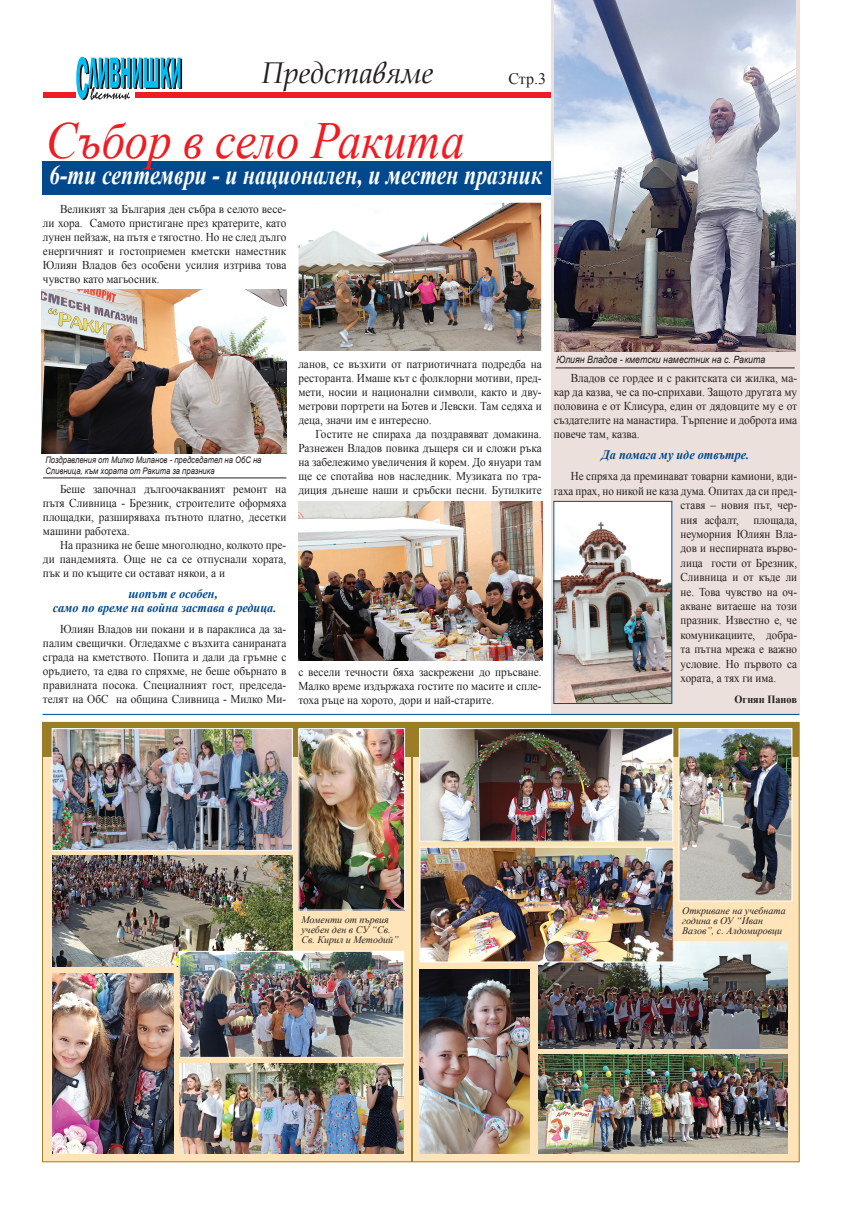
<style>
.page{position:relative;width:842px;height:1219px;background:#fff}
.page>*{position:absolute;margin:0;border:0;box-sizing:border-box;transform-origin:0 0}
.t1{font:italic 52px "Times New Roman";color:#ee1d23;scale:.9 1}
.t2{font:italic 30px "Book Antiqua";color:#231f20}
.t3{font:italic 700 27px "Times New Roman";color:#fff;scale:.81 1}
.t4{font:16px "Times New Roman";color:#231f20}
.t5{font:italic 700 13px/14px "Times New Roman";color:#01498e;scale:.94 1}
.t6{font:12px/14px "Times New Roman";color:#231f20;text-align:justify;scale:.94 1}
.t7{font:12px "Times New Roman";color:#231f20;scale:.92 1}
.t8{font:700 11px "Times New Roman";color:#231f20;scale:.94 1}
.t9{font:italic 10px/10px "Times New Roman";color:#231f20}
.t10{font:italic 10px "Arial";color:#231f20;scale:.88 1}
.t11{font:italic 9px/11px "Arial";color:#231f20;scale:.85 1}
</style>
<div class="page">
<div style="left:42px;top:722px;width:758px;height:440px;background:#fee4b8;border:1px solid #9b7d26"></div>
<div style="left:43px;top:161px;width:513px;height:33px;background:#01498e"></div>
<div style="left:136px;top:92px;width:425px;height:6px;background:#ee1d23"></div>
<div style="left:551px;top:0;width:248px;height:714px;background:#ebe0db"></div>
<svg style="left:76px;top:57px;width:106px;height:43px"></svg>
<div style="left:43px;top:92px;width:32px;height:6px;background:#ee1d23"></div>
<img style="left:555px;top:0;width:241px;height:352px">
<div style="left:42px;top:722px;width:757px;height:34px;background:#9b7d26"></div>
<img style="left:300px;top:204px;width:240px;height:146px">
<div style="left:298px;top:202px;width:244px;height:150px;border:1px solid #fff"></div>
<img style="left:299px;top:501px;width:243px;height:159px">
<img style="left:42px;top:289px;width:244px;height:165px">
<hr style="left:556px;top:368px;width:239px;height:1px;background:#231f20">
<hr style="left:43px;top:478px;width:243px;height:1px;background:#231f20">
<hr style="left:43px;top:714px;width:756px;height:1px;background:#01498e">
<img style="left:54px;top:730px;width:237px;height:119px">
<div style="left:52px;top:728px;width:241px;height:123px;border:1px solid #fff"></div>
<img style="left:300px;top:730px;width:103px;height:178px">
<div style="left:298px;top:728px;width:107px;height:182px;border:1px solid #fff"></div>
<img style="left:52px;top:856px;width:240px;height:110px">
<img style="left:181px;top:953px;width:221px;height:103px">
<div style="left:179px;top:951px;width:225px;height:107px;border:1px solid #fff"></div>
<img style="left:52px;top:973px;width:122px;height:181px">
<img style="left:180px;top:1063px;width:224px;height:91px">
<img style="left:421px;top:730px;width:250px;height:110px">
<div style="left:419px;top:728px;width:254px;height:114px;border:1px solid #fff"></div>
<img style="left:680px;top:730px;width:110px;height:169px">
<div style="left:678px;top:728px;width:114px;height:173px;border:1px solid #fff"></div>
<img style="left:539px;top:1054px;width:249px;height:100px">
<img style="left:420px;top:969px;width:109px;height:185px">
<img style="left:539px;top:941px;width:249px;height:107px">
<img style="left:422px;top:849px;width:250px;height:111px">
<div style="left:420px;top:847px;width:254px;height:115px;border:1px solid #fff"></div>
<hr style="left:411px;top:749px;width:2px;height:412px;background:#9b7d26">
<img style="left:556px;top:503px;width:114px;height:199px">
<div style="left:554px;top:501px;width:118px;height:203px;border:1px solid #01498e"></div>
<h2 class="t2" style="left:261px;top:51px;width:173px">Представяме</h2>
<h3 class="t4" style="left:508px;top:68px;width:39px">Стр.3</h3>
<h1 class="t1" style="left:46px;top:104px;width:466px">Събор в село Ракита</h1>
<h3 class="t3" style="left:49px;top:156px;width:610px">6-ти септември - и национален, и местен празник</h3>
<p class="t6" style="left:43px;top:202px;width:260px;text-indent:17px">Великият за България ден събра в селото весе&shy;ли хора. Самото пристигане през кратерите, като лунен пейзаж, на пътя е тягостно. Но не след дълго енергичният и гостоприемен кметски наместник Юлиян Владов без особени усилия изтрива това чувство като магьосник.</p>
<p class="t11" style="left:45px;top:454px;width:256px">Поздравления от Милко Миланов - председател на ОбС на<br>Сливница, към хората от Ракита за празника</p>
<p class="t6" style="left:43px;top:482px;width:260px;text-indent:17px">Беше започнал дългоочакваният ремонт на пътя Сливница - Брезник, строителите оформяха площадки, разширяваха пътното платно, десетки машини работеха.</p>
<p class="t6" style="left:43px;top:538px;width:260px;text-indent:17px">На празника не беше многолюдно, колкото пре&shy;ди пандемията. Още не са се отпуснали хората, пък и по къщите си остават някои, а и</p>
<p class="t5" style="left:53px;top:586px;width:239px;text-indent:76px">шопът е особен,<br>само по време на война застава в редица.</p>
<p class="t6" style="left:43px;top:622px;width:260px;text-indent:17px">Юлиян Владов ни покани и в параклиса да за&shy;палим свещички. Огледахме с възхита санираната сграда на кметството. Попита и дали да гръмне с оръдието, та едва го спряхме, не беше обърнато в правилната посока. Специалният гост, председа&shy;телят на ОбС на община Сливница - Милко Ми-</p>
<p class="t6" style="left:298px;top:356px;width:260px">ланов, се възхити от патриотичната подредба на ресторанта. Имаше кът с фолклорни мотиви, пред&shy;мети, носии и национални символи, както и дву&shy;метрови портрети на Ботев и Левски. Там седяха и деца, значи им е интересно.</p>
<p class="t6" style="left:298px;top:426px;width:260px;text-indent:17px">Гостите не спираха да поздравяват домакина.<br>Разнежен Владов повика дъщеря си и сложи ръка на забележимо увеличения й корем. До януари там ще се спотайва нов наследник. Музиката по тра&shy;диция дънеше наши и сръбски песни. Бутилките</p>
<p class="t6" style="left:298px;top:664px;width:260px">с весели течности бяха заскрежени до пръсване.<br>Малко време издържаха гостите по масите и спле&shy;тоха ръце на хорото, дори и най-старите.</p>
<p class="t10" style="left:556px;top:353px;width:239px">Юлиян Владов - кметски наместник на с. Ракита</p>
<p class="t6" style="left:554px;top:371px;width:260px;text-indent:17px">Владов се гордее и с ракитската си жилка, ма&shy;кар да казва, че са по-сприхави. Защото другата му половина е от Клисура, един от дядовците му е от създателите на манастира. Търпение и доброта има повече там, казва.</p>
<p class="t5" style="left:601px;top:447px;width:159px">Да помага му иде отвътре.</p>
<p class="t7" style="left:571px;top:468px;width:248px">Не спряха да преминават товарни камиони, вди-</p>
<p class="t7" style="left:554px;top:483px;width:266px">гаха прах, но никой не каза дума. Опитах да си пред-</p>
<p class="t7" style="left:681px;top:497px;width:128px">ставя – новия път, чер-</p>
<p class="t7" style="left:681px;top:511px;width:128px">ния асфалт, площада,</p>
<p class="t7" style="left:681px;top:526px;width:128px">неуморния Юлиян Вла-</p>
<p class="t7" style="left:681px;top:540px;width:128px">дов и неспирната върво-</p>
<p class="t7" style="left:681px;top:555px;width:128px">лица гости от Брезник,</p>
<p class="t7" style="left:681px;top:569px;width:128px">Сливница и от къде ли</p>
<p class="t7" style="left:681px;top:583px;width:128px">не. Това чувство на оч-</p>
<p class="t7" style="left:681px;top:598px;width:128px">акване витаеше на този</p>
<p class="t7" style="left:681px;top:612px;width:128px">празник. Известно е, че</p>
<p class="t7" style="left:681px;top:627px;width:128px">комуникациите, добра-</p>
<p class="t7" style="left:681px;top:641px;width:128px">та пътна мрежа е важно</p>
<p class="t7" style="left:681px;top:655px;width:128px">условие. Но първото са</p>
<p class="t7" style="left:681px;top:670px;width:105px">хората, а тях ги има.</p>
<p class="t8" style="left:735px;top:692px;width:68px">Огнян Панов</p>
<p class="t9" style="left:301px;top:914px;width:99px">Моменти от първия учебен ден в СУ “Св.<br>Св. Кирил и Методий”</p>
<p class="t9" style="left:682px;top:905px;width:105px">Откриване на учебната година в ОУ “Иван<br>Вазов”, с. Алдомировци</p>
</div>
